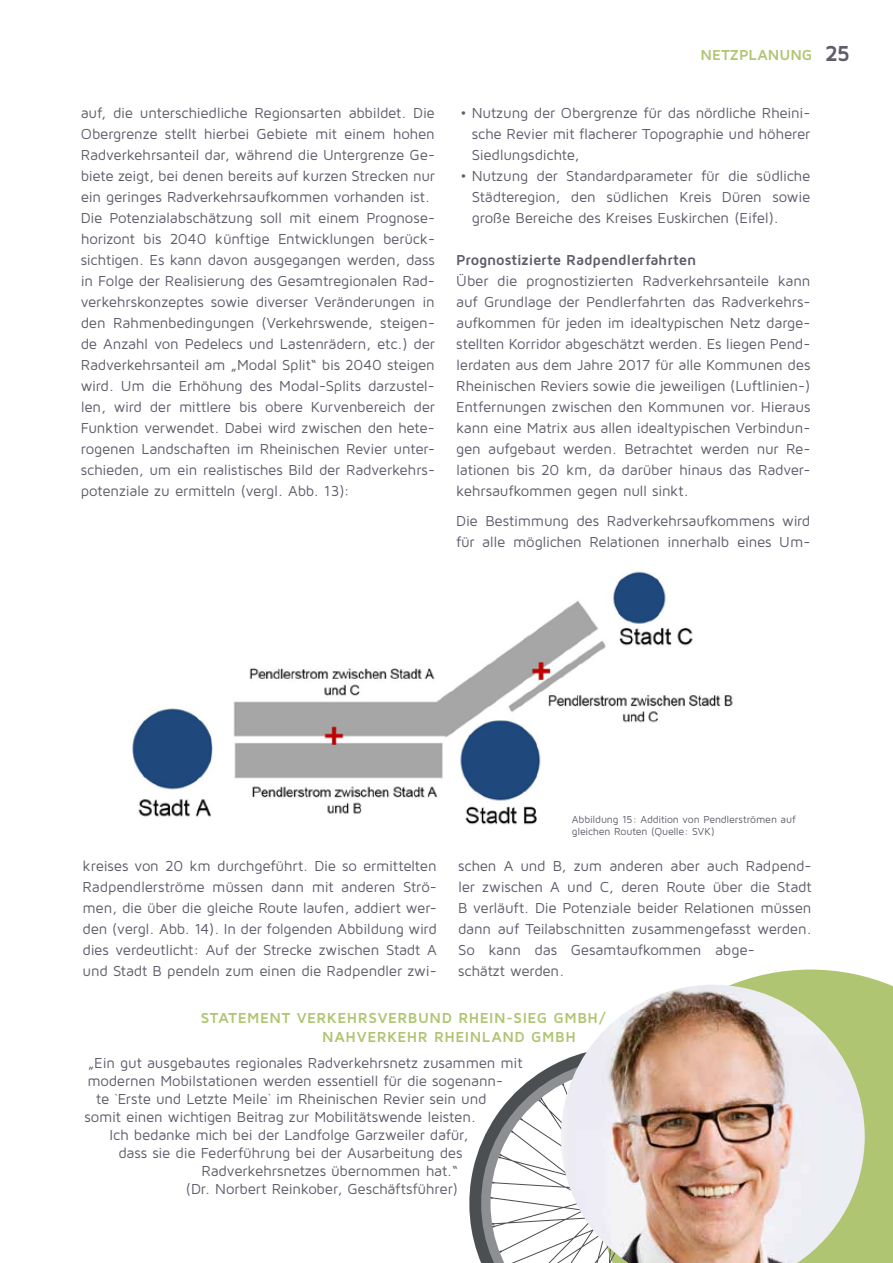
<style>
.page{position:relative;width:893px;height:1263px;background:#fff}
.page>*{position:absolute;margin:0;border:0;box-sizing:border-box;transform-origin:0 0}
.t1{font:700 22.5px "Maven Pro";color:#5f5c6b}
.t2{font:15px/21px "Maven Pro";letter-spacing:-.015em;color:#5f5c6b;text-align:justify}
.t3{font:700 15px/19.5px "Maven Pro";letter-spacing:.035em;color:#afc571}
.t4{font:700 15px "Maven Pro";letter-spacing:-.01em;color:#5f5c6b}
.t5{font:700 15px "Maven Pro";color:#afc571}
.t6{font:10.5px/12.6px "Maven Pro";letter-spacing:-.015em;color:#5f5c6b}
</style>
<div class="page">
<img style="left:132px;top:571px;width:601px;height:254px">
<svg style="left:731px;top:969px;width:162px;height:294px;background:#b6ca7d"></svg>
<svg style="left:469px;top:1144px;width:12px;height:119px"></svg>
<svg style="left:481px;top:1061px;width:80px;height:202px"></svg>
<img style="left:561px;top:985px;width:304px;height:278px">
<p class="t5" style="left:700px;top:45px;width:113px">NETZPLANUNG</p>
<h1 class="t1" style="left:825px;top:39px;width:27px">25</h1>
<p class="t2" style="left:81px;top:102px;width:356px;text-align:left">auf, die unterschiedliche Regionsarten abbildet. Die Obergrenze stellt hierbei Gebiete mit einem hohen Radverkehrsanteil dar, während die Untergrenze Ge&shy;biete zeigt, bei denen bereits auf kurzen Strecken nur ein geringes Radverkehrsaufkommen vorhanden ist.<br>Die Potenzialabschätzung soll mit einem Prognose&shy;horizont bis 2040 künftige Entwicklungen berück&shy;sichtigen. Es kann davon ausgegangen werden, dass in Folge der Realisierung des Gesamtregionalen Rad&shy;verkehrskonzeptes sowie diverser Veränderungen in den Rahmenbedingungen (Verkehrswende, steigen&shy;de Anzahl von Pedelecs und Lastenrädern, etc.) der Radverkehrsanteil am „Modal Split“ bis 2040 steigen wird. Um die Erhöhung des Modal-Splits darzustel&shy;len, wird der mittlere bis obere Kurvenbereich der Funktion verwendet. Dabei wird zwischen den hete&shy;rogenen Landschaften im Rheinischen Revier unter&shy;schieden, um ein realistisches Bild der Radverkehrs&shy;potenziale zu ermitteln (vergl. Abb. 13):</p>
<p class="t2" style="left:472px;top:102px;width:340px;text-indent:-11px">• Nutzung der Obergrenze für das nördliche Rheini&shy;sche Revier mit flacherer Topographie und höherer Siedlungsdichte,</p>
<p class="t2" style="left:472px;top:165px;width:340px;text-indent:-11px">• Nutzung der Standardparameter für die südliche Städteregion, den südlichen Kreis Düren sowie große Bereiche des Kreises Euskirchen (Eifel).</p>
<p class="t4" style="left:456px;top:251px;width:242px">Prognostizierte Radpendlerfahrten</p>
<p class="t2" style="left:456px;top:270px;width:356px">Über die prognostizierten Radverkehrsanteile kann auf Grundlage der Pendlerfahrten das Radverkehrs&shy;aufkommen für jeden im idealtypischen Netz darge&shy;stellten Korridor abgeschätzt werden. Es liegen Pend&shy;lerdaten aus dem Jahre 2017 für alle Kommunen des Rheinischen Reviers sowie die jeweiligen (Luftlinien-)<br>Entfernungen zwischen den Kommunen vor. Hieraus kann eine Matrix aus allen idealtypischen Verbindun&shy;gen aufgebaut werden. Betrachtet werden nur Re&shy;lationen bis 20 km, da darüber hinaus das Radver&shy;kehrsaufkommen gegen null sinkt.</p>
<p class="t2" style="left:456px;top:510px;width:356px">Die Bestimmung des Radverkehrsaufkommens wird für alle möglichen Relationen innerhalb eines Um-</p>
<p class="t6" style="left:572px;top:812px;width:225px">Abbildung 15: Addition von Pendlerströmen auf gleichen Routen (Quelle: SVK)</p>
<p class="t2" style="left:83px;top:855px;width:356px">kreises von 20 km durchgeführt. Die so ermittelten Radpendlerströme müssen dann mit anderen Strö&shy;men, die über die gleiche Route laufen, addiert wer&shy;den (vergl. Abb. 14). In der folgenden Abbildung wird dies verdeutlicht: Auf der Strecke zwischen Stadt A und Stadt B pendeln zum einen die Radpendler zwi-</p>
<p class="t2" style="left:458px;top:855px;width:355px;text-align:left">schen A und B, zum anderen aber auch Radpend&shy;ler zwischen A und C, deren Route über die Stadt B verläuft. Die Potenziale beider Relationen müssen dann auf Teilabschnitten zusammengefasst werden.<br>So kann das Gesamtaufkommen abge-<br>schätzt werden.</p>
<p class="t3" style="left:322px;top:1007px;width:285px;text-indent:-121px">STATEMENT VERKEHRSVERBUND RHEIN-SIEG GMBH/<br>NAHVERKEHR RHEINLAND GMBH</p>
<p class="t2" style="left:88px;top:1051px;width:436px">„Ein gut ausgebautes regionales Radverkehrsnetz zusammen mit</p>
<p class="t2" style="left:87px;top:1069px;width:417px">modernen Mobilstationen werden essentiell für die sogenann-</p>
<p class="t2" style="left:96px;top:1087px;width:392px">te `Erste und Letzte Meile` im Rheinischen Revier sein und</p>
<p class="t2" style="left:84px;top:1105px;width:393px">somit einen wichtigen Beitrag zur Mobilitätswende leisten.</p>
<p class="t2" style="left:110px;top:1123px;width:360px">Ich bedanke mich bei der Landfolge Garzweiler dafür,</p>
<p class="t2" style="left:118px;top:1141px;width:346px">dass sie die Federführung bei der Ausarbeitung des</p>
<p class="t2" style="left:202px;top:1159px;width:258px">Radverkehrsnetzes übernommen hat.“</p>
<p class="t2" style="left:186px;top:1177px;width:274px">(Dr. Norbert Reinkober, Geschäftsführer)</p>
</div>
